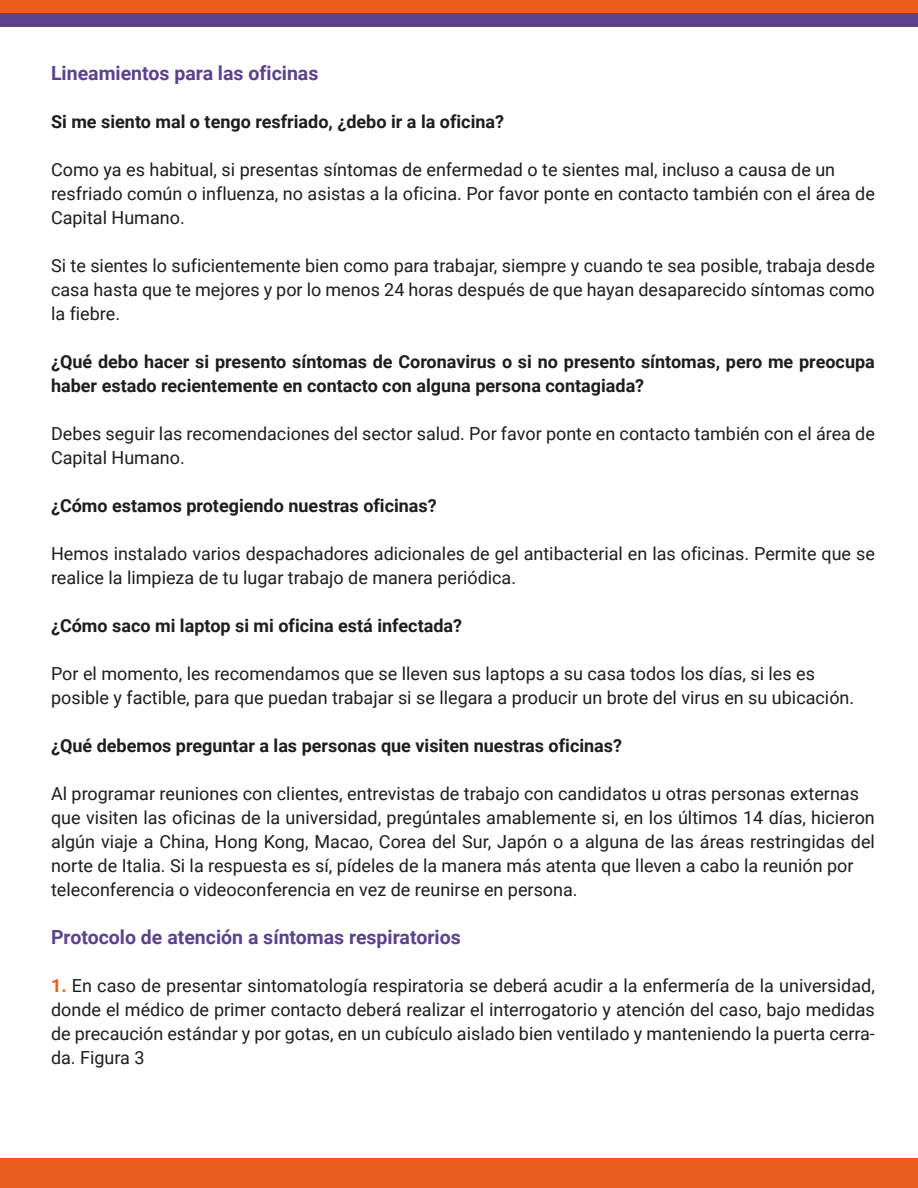
<style>
.page{position:relative;width:918px;height:1188px;background:#fff}
.page>*{position:absolute;margin:0;border:0;box-sizing:border-box;transform-origin:0 0}
.t1{font:700 19.5px "Roboto";color:#5c428d}
.t2{font:18px/24px "Roboto";color:#1d1d1b}
.t3{font:700 18px/24px "Roboto";color:#1d1d1b}
.s1{font-weight:700;color:#eb5c1d}
</style>
<div class="page">
<div style="left:0;top:0;width:918px;height:14px;background:#eb5c1d"></div>
<div style="left:0;top:13px;width:918px;height:14px;background:#5c428d"></div>
<div style="left:0;top:1159px;width:918px;height:29px;background:#eb5c1d"></div>
<p class="t1" style="left:51px;top:60px;width:269px">Lineamientos para las oficinas</p>
<p class="t3" style="left:51px;top:109px;width:455px">Si me siento mal o tengo resfriado, ¿debo ir a la oficina?</p>
<p class="t2" style="left:51px;top:157px;width:825px">Como ya es habitual, si presentas síntomas de enfermedad o te sientes mal, incluso a causa de un resfriado común o influenza, no asistas a la oficina. Por favor ponte en contacto también con el área de<br>Capital Humano.</p>
<p class="t2" style="left:51px;top:253px;width:825px;text-align:justify">Si te sientes lo suficientemente bien como para trabajar, siempre y cuando te sea posible, trabaja desde casa hasta que te mejores y por lo menos 24 horas después de que hayan desaparecido síntomas como la fiebre.</p>
<p class="t3" style="left:51px;top:349px;width:825px">¿Qué debo hacer si presento síntomas de Coronavirus o si no presento síntomas, pero me preocupa haber estado recientemente en contacto con alguna persona contagiada?</p>
<p class="t2" style="left:51px;top:421px;width:825px">Debes seguir las recomendaciones del sector salud. Por favor ponte en contacto también con el área de<br>Capital Humano.</p>
<p class="t3" style="left:51px;top:493px;width:387px">¿Cómo estamos protegiendo nuestras oficinas?</p>
<p class="t2" style="left:51px;top:541px;width:825px">Hemos instalado varios despachadores adicionales de gel antibacterial en las oficinas. Permite que se realice la limpieza de tu lugar trabajo de manera periódica.</p>
<p class="t3" style="left:51px;top:613px;width:413px">¿Cómo saco mi laptop si mi oficina está infectada?</p>
<p class="t2" style="left:51px;top:661px;width:805px">Por el momento, les recomendamos que se lleven sus laptops a su casa todos los días, si les es posible y factible, para que puedan trabajar si se llegara a producir un brote del virus en su ubicación.</p>
<p class="t3" style="left:51px;top:733px;width:573px">¿Qué debemos preguntar a las personas que visiten nuestras oficinas?</p>
<p class="t2" style="left:51px;top:781px;width:825px">Al programar reuniones con clientes, entrevistas de trabajo con candidatos u otras personas externas que visiten las oficinas de la universidad, pregúntales amablemente si, en los últimos 14 días, hicieron algún viaje a China, Hong Kong, Macao, Corea del Sur, Japón o a alguna de las áreas restringidas del norte de Italia. Si la respuesta es sí, pídeles de la manera más atenta que lleven a cabo la reunión por teleconferencia o videoconferencia en vez de reunirse en persona.</p>
<p class="t1" style="left:51px;top:924px;width:411px">Protocolo de atención a síntomas respiratorios</p>
<p class="t2" style="left:51px;top:973px;width:825px;text-align:justify"><span class="s1">1.</span> En caso de presentar sintomatología respiratoria se deberá acudir a la enfermería de la universidad, donde el médico de primer contacto deberá realizar el interrogatorio y atención del caso, bajo medidas de precaución estándar y por gotas, en un cubículo aislado bien ventilado y manteniendo la puerta cerra&shy;da. Figura 3</p>
</div>
